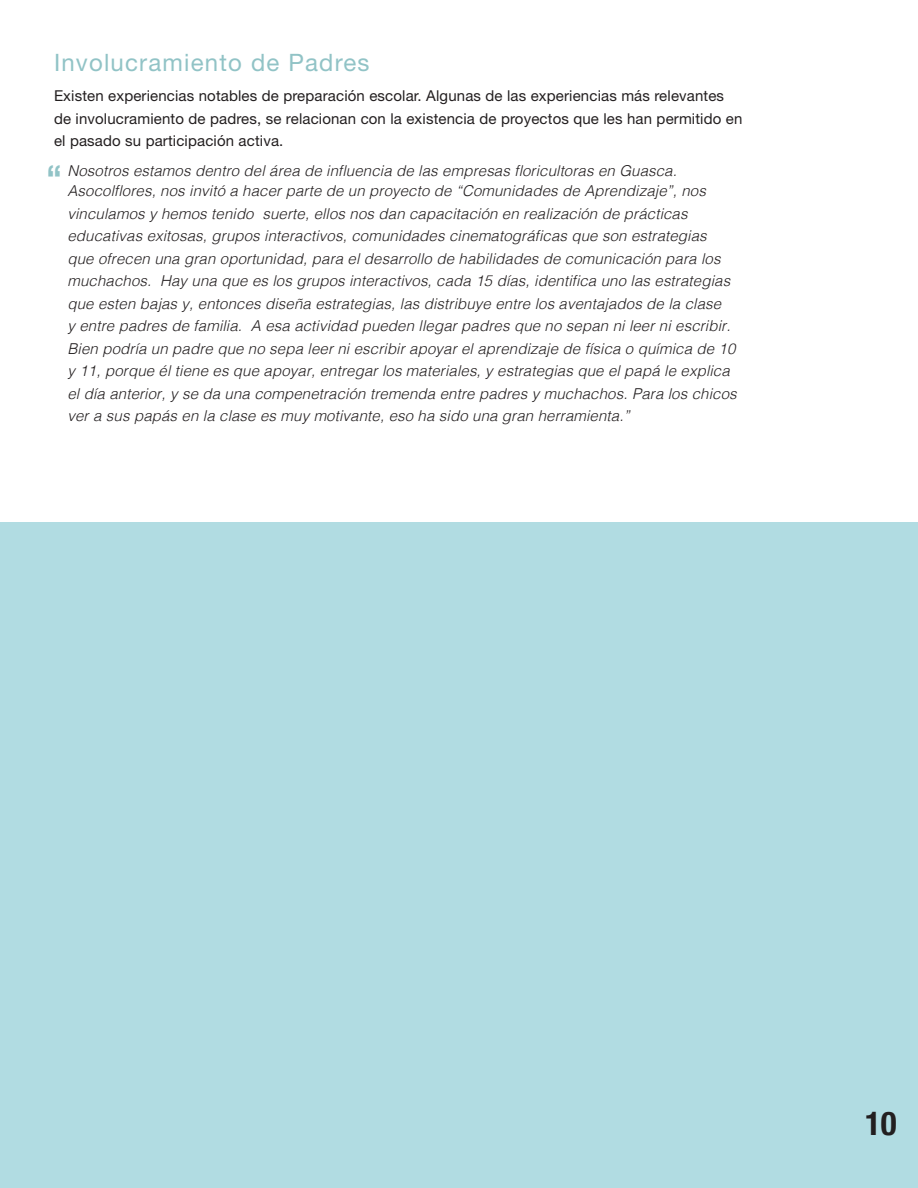
<style>
.page{position:relative;width:918px;height:1188px;background:#fff}
.page>*{position:absolute;margin:0;border:0;box-sizing:border-box;transform-origin:0 0}
.t1{font:700 condensed 34.5px "Helvetica Neue";color:#91c3c6}
.t2{font:700 condensed 33px "Helvetica Neue";color:#231f20}
.Paragraph_Style_1{font:24px "Helvetica Neue LT Std";letter-spacing:.05em;color:#91c3c6}
.In-Quotes{font:italic 300 15px/22.5px "Helvetica";letter-spacing:.01em;color:#231f20}
.Paragraph_Style_1-2{font:15px/22.5px "Helvetica Neue LT Std";letter-spacing:.01em;color:#231f20}
</style>
<div class="page">
<div style="left:0;top:523px;width:918px;height:665px;background:#b1dce2"></div>
<p class="Paragraph_Style_1" style="left:54px;top:48px;width:317px">Involucramiento de Padres</p>
<p class="Paragraph_Style_1-2" style="left:54px;top:84px;width:690px">Existen experiencias notables de preparación escolar. Algunas de las experiencias más relevantes de involucramiento de padres, se relacionan con la existencia de proyectos que les han permitido en el pasado su participación activa.</p>
<p class="In-Quotes" style="left:68px;top:160px;width:640px;line-height:20.2px">Nosotros estamos dentro del área de influencia de las empresas floricultoras en Guasca.<br>Asocolflores, nos invitó a hacer parte de un proyecto de “Comunidades de Aprendizaje”, nos</p>
<p class="In-Quotes" style="left:68px;top:201px;width:671px">vinculamos y hemos tenido suerte, ellos nos dan capacitación en realización de prácticas educativas exitosas, grupos interactivos, comunidades cinematográficas que son estrategias<br>que ofrecen una gran oportunidad, para el desarrollo de habilidades de comunicación para los muchachos. Hay una que es los grupos interactivos, cada 15 días, identifica uno las estrategias que esten bajas y, entonces diseña estrategias, las distribuye entre los aventajados de la clase<br>y entre padres de familia. A esa actividad pueden llegar padres que no sepan ni leer ni escribir.<br>Bien podría un padre que no sepa leer ni escribir apoyar el aprendizaje de física o química de 10 y 11, porque él tiene es que apoyar, entregar los materiales, y estrategias que el papá le explica el día anterior, y se da una compenetración tremenda entre padres y muchachos. Para los chicos ver a sus papás en la clase es muy motivante, eso ha sido una gran herramienta.”</p>
<p class="t1" style="left:46px;top:149px;width:17px">“</p>
<p class="t2" style="left:865px;top:1096px;width:33px">10</p>
</div>
